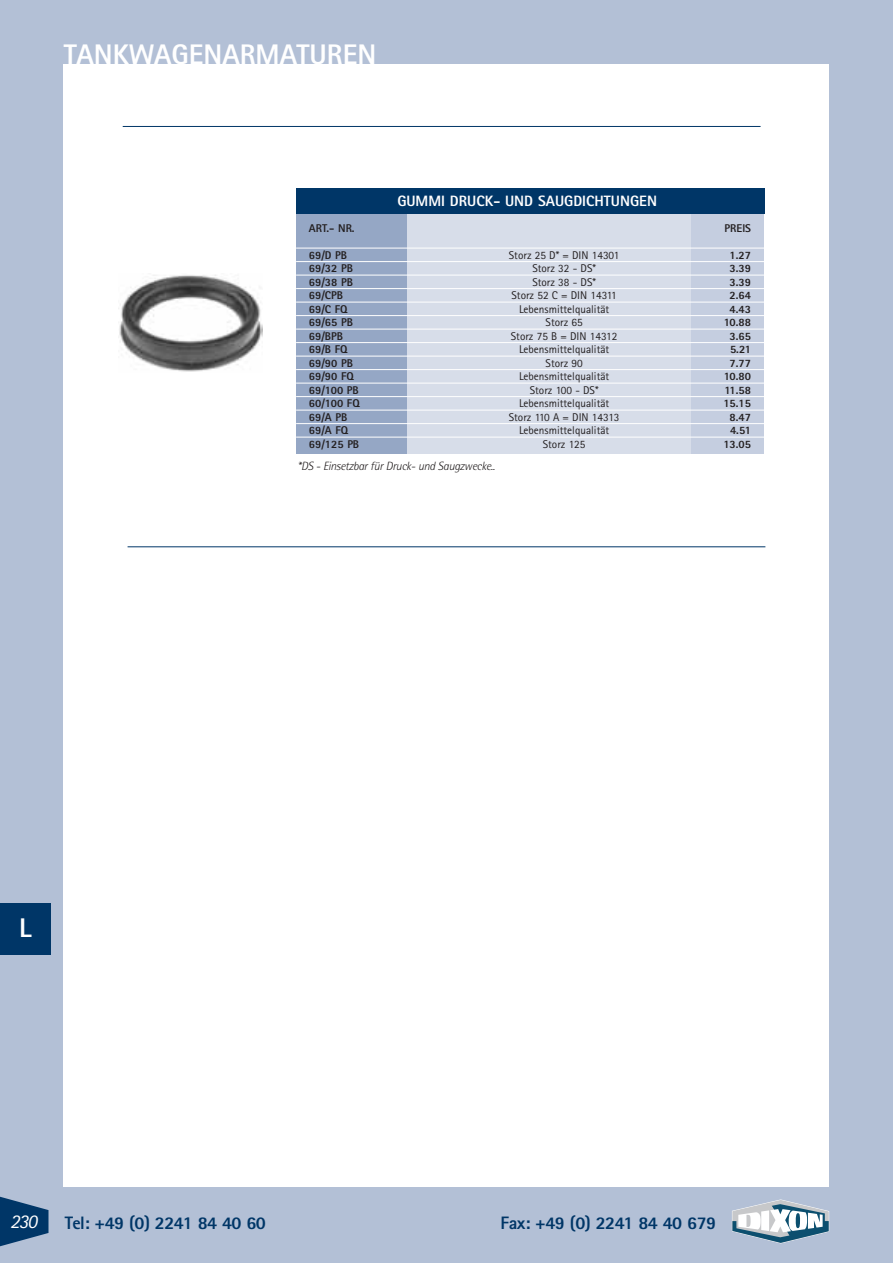
<style>
.page{position:relative;width:893px;height:1263px;background:#b3c0d6}
.page>*{position:absolute;margin:0;border:0;box-sizing:border-box;transform-origin:0 0}
.t1{font:800 28.35px "Rotis Sans Serif";color:#fff}
.t2{font:800 27px "Rotis Sans Serif";color:#fff}
.t3{font:italic 19.5px "Rotis Sans Serif";color:#fff}
.t4{font:800 18px "Rotis Sans Serif";letter-spacing:-.03em;color:#003667}
.t5{font:800 15px "Rotis Sans Serif";color:#fff}
.t6{font:italic 300 12px "Rotis Semi Sans";letter-spacing:-.025em;color:#231f20}
.t7{font:11.25px "Rotis Sans Serif";color:#231f20}
.t8{font:800 11.25px "Rotis Sans Serif";color:#231f20}
</style>
<div class="page">
<svg style="left:0;top:1196px;width:48px;height:51px"></svg>
<div style="left:64px;top:64px;width:765px;height:1122px;background:#fff"></div>
<hr style="left:123px;top:126px;width:638px;height:1px;background:#003667">
<hr style="left:128px;top:546px;width:637px;height:1px;background:#003667">
<div style="left:371px;top:212px;width:341px;height:241px;background:#d7dde9"></div>
<div style="left:296px;top:212px;width:111px;height:241px;background:#95a7c5"></div>
<div style="left:691px;top:214px;width:73px;height:239px;background:#c5cee0"></div>
<hr style="left:296px;top:248px;width:476px;height:1px;background:#fff">
<hr style="left:296px;top:261px;width:476px;height:1px;background:#fff">
<hr style="left:296px;top:275px;width:476px;height:1px;background:#fff">
<hr style="left:296px;top:288px;width:476px;height:1px;background:#fff">
<hr style="left:296px;top:302px;width:476px;height:1px;background:#fff">
<hr style="left:296px;top:315px;width:476px;height:1px;background:#fff">
<hr style="left:296px;top:329px;width:476px;height:1px;background:#fff">
<hr style="left:296px;top:342px;width:476px;height:1px;background:#fff">
<hr style="left:296px;top:356px;width:476px;height:1px;background:#fff">
<hr style="left:296px;top:369px;width:476px;height:1px;background:#fff">
<hr style="left:296px;top:383px;width:476px;height:1px;background:#fff">
<hr style="left:296px;top:396px;width:476px;height:1px;background:#fff">
<hr style="left:296px;top:410px;width:476px;height:1px;background:#fff">
<hr style="left:296px;top:423px;width:476px;height:1px;background:#fff">
<hr style="left:296px;top:437px;width:476px;height:1px;background:#fff">
<div style="left:296px;top:188px;width:468px;height:26px;background:#003667"></div>
<img style="left:118px;top:275px;width:144px;height:97px">
<svg style="left:732px;top:1199px;width:97px;height:44px"></svg>
<div style="left:0;top:903px;width:50px;height:51px;background:#003667"></div>
<h1 class="t1" style="left:64px;top:44px;width:314px">TANKWAGENARMATUREN</h1>
<h3 class="t5" style="left:397px;top:196px;width:261px">GUMMI DRUCK- UND SAUGDICHTUNGEN</h3>
<p class="t8" style="left:309px;top:224px;width:47px">ART.- NR.</p>
<p class="t8" style="left:725px;top:224px;width:28px">PREIS</p>
<p class="t8" style="left:309px;top:251px;width:40px">69/D PB</p>
<p class="t7" style="left:509px;top:251px;width:112px">Storz 25 D* = DIN 14301</p>
<p class="t8" style="left:730px;top:251px;width:23px">1.27</p>
<p class="t8" style="left:309px;top:265px;width:46px">69/32 PB</p>
<p class="t7" style="left:532px;top:265px;width:65px">Storz 32 - DS*</p>
<p class="t8" style="left:730px;top:265px;width:23px">3.39</p>
<p class="t8" style="left:309px;top:278px;width:46px">69/38 PB</p>
<p class="t7" style="left:532px;top:278px;width:65px">Storz 38 - DS*</p>
<p class="t8" style="left:730px;top:278px;width:23px">3.39</p>
<p class="t8" style="left:309px;top:292px;width:36px">69/CPB</p>
<p class="t7" style="left:511px;top:292px;width:107px">Storz 52 C = DIN 14311</p>
<p class="t8" style="left:730px;top:292px;width:23px">2.64</p>
<p class="t8" style="left:309px;top:305px;width:40px">69/C FQ</p>
<p class="t7" style="left:519px;top:305px;width:92px">Lebensmittelqualität</p>
<p class="t8" style="left:730px;top:305px;width:23px">4.43</p>
<p class="t8" style="left:309px;top:319px;width:46px">69/65 PB</p>
<p class="t7" style="left:546px;top:319px;width:39px">Storz 65</p>
<p class="t8" style="left:724px;top:319px;width:29px">10.88</p>
<p class="t8" style="left:309px;top:332px;width:36px">69/BPB</p>
<p class="t7" style="left:511px;top:332px;width:108px">Storz 75 B = DIN 14312</p>
<p class="t8" style="left:730px;top:332px;width:23px">3.65</p>
<p class="t8" style="left:309px;top:346px;width:40px">69/B FQ</p>
<p class="t7" style="left:519px;top:346px;width:92px">Lebensmittelqualität</p>
<p class="t8" style="left:730px;top:346px;width:23px">5.21</p>
<p class="t8" style="left:309px;top:359px;width:46px">69/90 PB</p>
<p class="t7" style="left:546px;top:359px;width:39px">Storz 90</p>
<p class="t8" style="left:730px;top:359px;width:23px">7.77</p>
<p class="t8" style="left:309px;top:373px;width:47px">69/90 FQ</p>
<p class="t7" style="left:519px;top:373px;width:92px">Lebensmittelqualität</p>
<p class="t8" style="left:724px;top:373px;width:29px">10.80</p>
<p class="t8" style="left:309px;top:386px;width:51px">69/100 PB</p>
<p class="t7" style="left:530px;top:386px;width:70px">Storz 100 - DS*</p>
<p class="t8" style="left:725px;top:386px;width:28px">11.58</p>
<p class="t8" style="left:309px;top:400px;width:52px">60/100 FQ</p>
<p class="t7" style="left:519px;top:400px;width:92px">Lebensmittelqualität</p>
<p class="t8" style="left:723px;top:400px;width:29px">15.15</p>
<p class="t8" style="left:309px;top:413px;width:40px">69/A PB</p>
<p class="t7" style="left:509px;top:413px;width:112px">Storz 110 A = DIN 14313</p>
<p class="t8" style="left:730px;top:413px;width:23px">8.47</p>
<p class="t8" style="left:309px;top:427px;width:41px">69/A FQ</p>
<p class="t7" style="left:519px;top:427px;width:92px">Lebensmittelqualität</p>
<p class="t8" style="left:730px;top:427px;width:23px">4.51</p>
<p class="t8" style="left:309px;top:440px;width:52px">69/125 PB</p>
<p class="t7" style="left:543px;top:440px;width:44px">Storz 125</p>
<p class="t8" style="left:723px;top:440px;width:29px">13.05</p>
<p class="t6" style="left:298px;top:462px;width:199px">*DS - Einsetzbar für Druck- und Saugzwecke..</p>
<h2 class="t2" style="left:19px;top:919px;width:14px">L</h2>
<h3 class="t3" style="left:10px;top:1214px;width:29px">230</h3>
<h3 class="t4" style="left:65px;top:1216px;width:203px">Tel: +49 (0) 2241 84 40 60</h3>
<h3 class="t4" style="left:501px;top:1216px;width:217px">Fax: +49 (0) 2241 84 40 679</h3>
</div>
